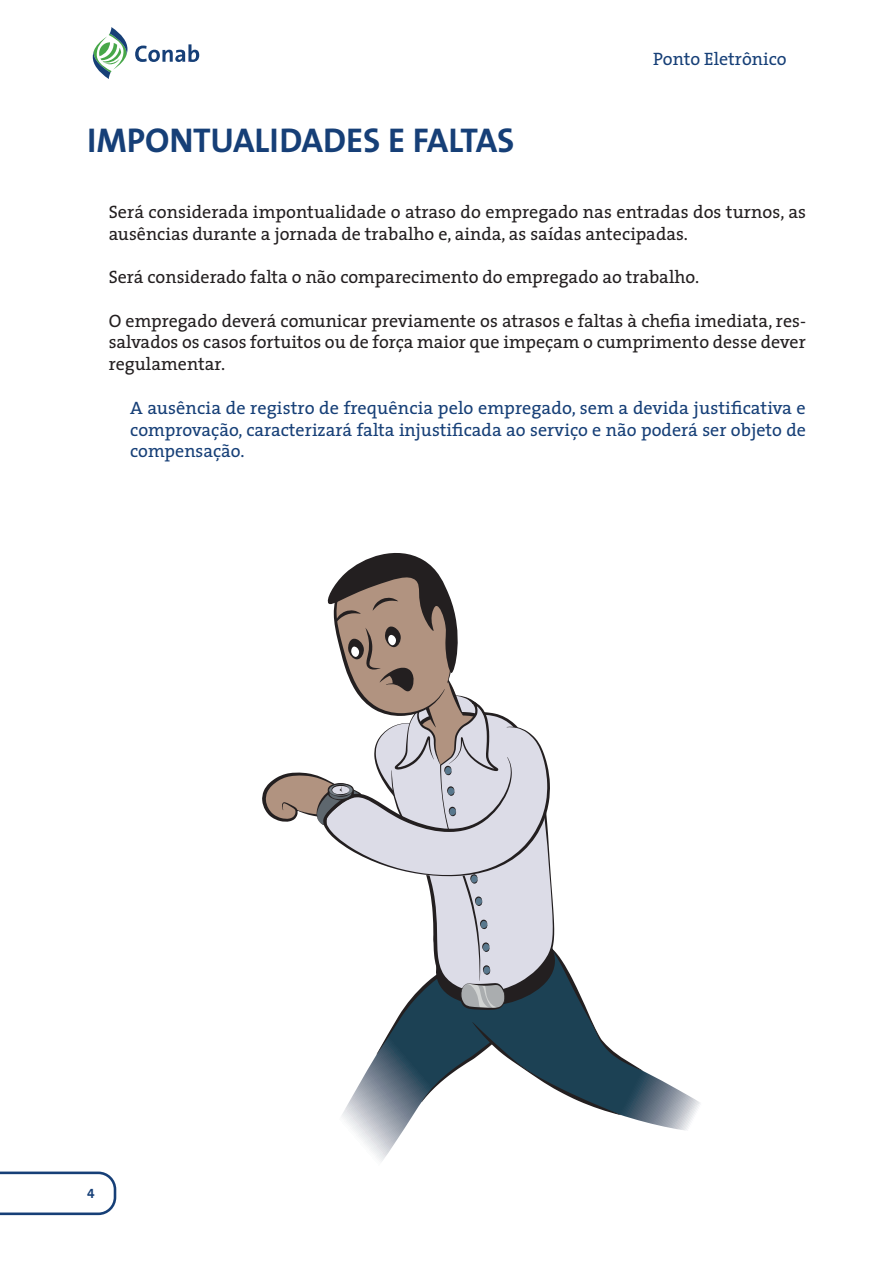
<style>
.page{position:relative;width:893px;height:1263px;background:#fff}
.page>*{position:absolute;margin:0;border:0;box-sizing:border-box;transform-origin:0 0}
.t1{font:34.5px "The Sans 7 Bold Caps";color:#163f77}
.t2{font:18px/21.8px "The Serif 5";color:#231f20}
.t3{font:18px/21.8px "The Serif 5";color:#163f77;text-align:justify}
.t4{font:13.5px "The Sans 7 Bold Caps";color:#163f77}
</style>
<div class="page">
<svg style="left:0;top:1171px;width:116px;height:44px"></svg>
<svg style="left:135px;top:44px;width:64px;height:18px"></svg>
<svg style="left:93px;top:27px;width:34px;height:52px"></svg>
<svg style="left:342px;top:1115px;width:71px;height:47px"></svg>
<svg style="left:621px;top:1070px;width:79px;height:60px"></svg>
<svg style="left:262px;top:553px;width:380px;height:562px"></svg>
<h1 class="t1" style="left:87px;top:112px;width:429px">IMPONTUALIDADES E FALTAS</h1>
<p class="t3" style="left:653px;top:48px;width:135px">Ponto Eletrônico</p>
<p class="t2" style="left:109px;top:200px;width:699px">Será considerada impontualidade o atraso do empregado nas entradas dos turnos, as ausências durante a jornada de trabalho e, ainda, as saídas antecipadas.</p>
<p class="t2" style="left:109px;top:266px;width:592px">Será considerado falta o não comparecimento do empregado ao trabalho.</p>
<p class="t2" style="left:109px;top:309px;width:699px;text-align:justify">O empregado deverá comunicar previamente os atrasos e faltas à chefia imediata, res&shy;salvados os casos fortuitos ou de força maior que impeçam o cumprimento desse dever regulamentar.</p>
<p class="t3" style="left:130px;top:396px;width:677px">A ausência de registro de frequência pelo empregado, sem a devida justificativa e comprovação, caracterizará falta injustificada ao serviço e não poderá ser objeto de compensação.</p>
<p class="t4" style="left:87px;top:1182px;width:9px">4</p>
</div>
